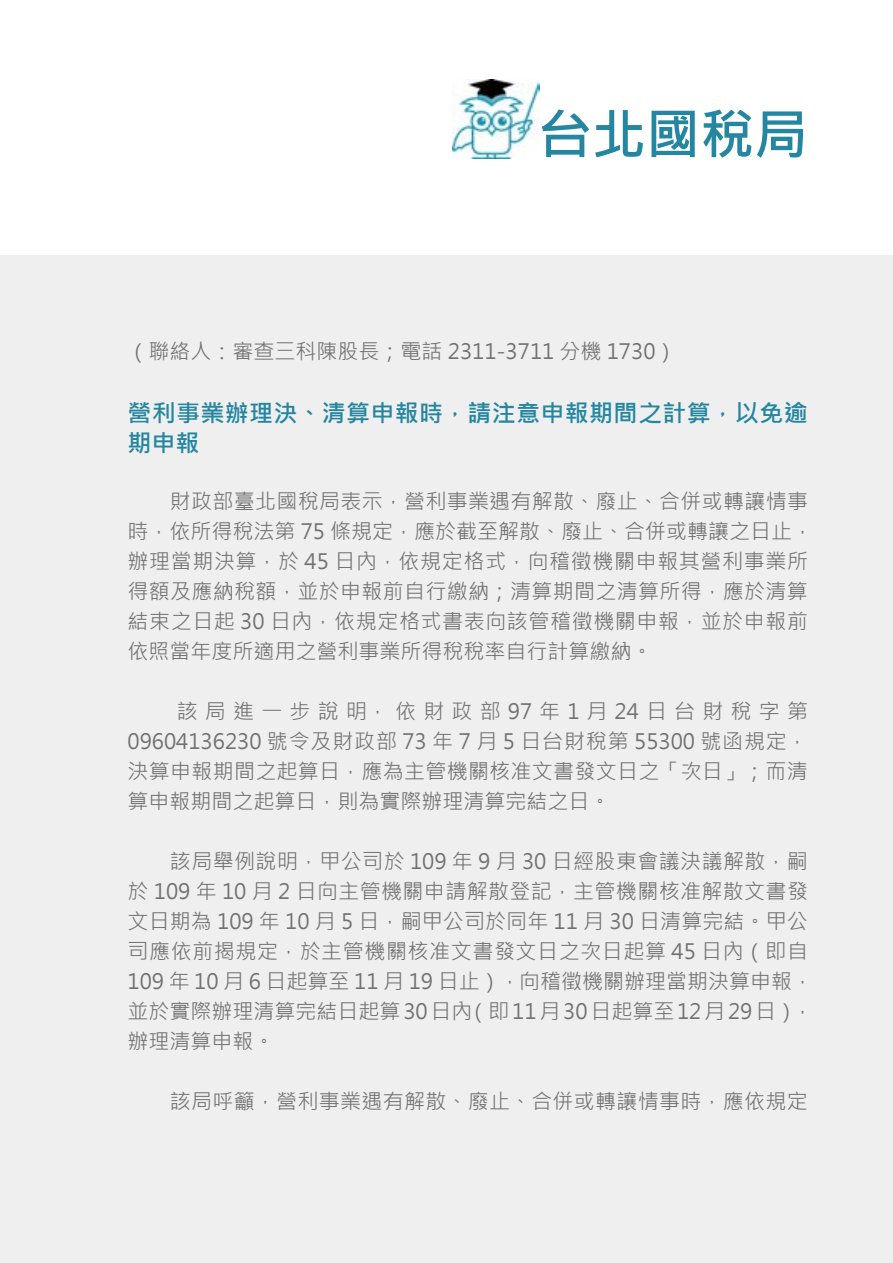
<style>
.page{position:relative;width:893px;height:1263px;background:#fff}
.page>*{position:absolute;margin:0;border:0;box-sizing:border-box;transform-origin:0 0}
.t1{font:700 54px "Microsoft Jheng Hei";color:#2486a0}
.t2{font:700 24px/30px "Microsoft Jheng Hei";letter-spacing:.015em;color:#2486a0}
.t3{font:21px/30px "Microsoft Jheng Hei";letter-spacing:.015em;color:#727171}
</style>
<div class="page">
<div style="left:0;top:256px;width:893px;height:1007px;background:#efefef"></div>
<img style="left:453px;top:80px;width:86px;height:79px">
<h1 class="t1" style="left:538px;top:101px;width:271px">台北國稅局</h1>
<p class="t3" style="left:128px;top:336px;width:550px">（聯絡人：審查三科陳股長；電話 2311-3711 分機 1730）</p>
<p class="t2" style="left:128px;top:398px;width:682px">營利事業辦理決、清算申報時，請注意申報期間之計算，以免逾期申報</p>
<p class="t3" style="left:128px;top:486px;width:687px">　　財政部臺北國稅局表示，營利事業遇有解散、廢止、合併或轉讓情事時，依所得稅法第 75 條規定，應於截至解散、廢止、合併或轉讓之日止，辦理當期決算，於 45 日內，依規定格式，向稽徵機關申報其營利事業所得額及應納稅額，並於申報前自行繳納；清算期間之清算所得，應於清算結束之日起 30 日內，依規定格式書表向該管稽徵機關申報，並於申報前依照當年度所適用之營利事業所得稅稅率自行計算繳納。</p>
<p class="t3" style="left:128px;top:696px;width:682px;text-align:justify">　　該局進一步說明，依財政部97年1月24日台財稅字第09604136230 號令及財政部 73 年 7 月 5 日台財稅第 55300 號函規定，決算申報期間之起算日，應為主管機關核准文書發文日之「次日」；而清算申報期間之起算日，則為實際辦理清算完結之日。</p>
<p class="t3" style="left:128px;top:846px;width:687px">　　該局舉例說明，甲公司於 109 年 9 月 30 日經股東會議決議解散，嗣於 109 年 10 月 2 日向主管機關申請解散登記，主管機關核准解散文書發文日期為 109 年 10 月 5 日，嗣甲公司於同年 11 月 30 日清算完結。甲公司應依前揭規定，於主管機關核准文書發文日之次日起算 45 日內（即自109 年 10 月 6 日起算至 11 月 19 日止），向稽徵機關辦理當期決算申報，並於實際辦理清算完結日起算 30 日內（即 11 月 30 日起算至 12 月 29 日），辦理清算申報。</p>
<p class="t3" style="left:128px;top:1086px;width:682px">　　該局呼籲，營利事業遇有解散、廢止、合併或轉讓情事時，應依規定</p>
</div>
